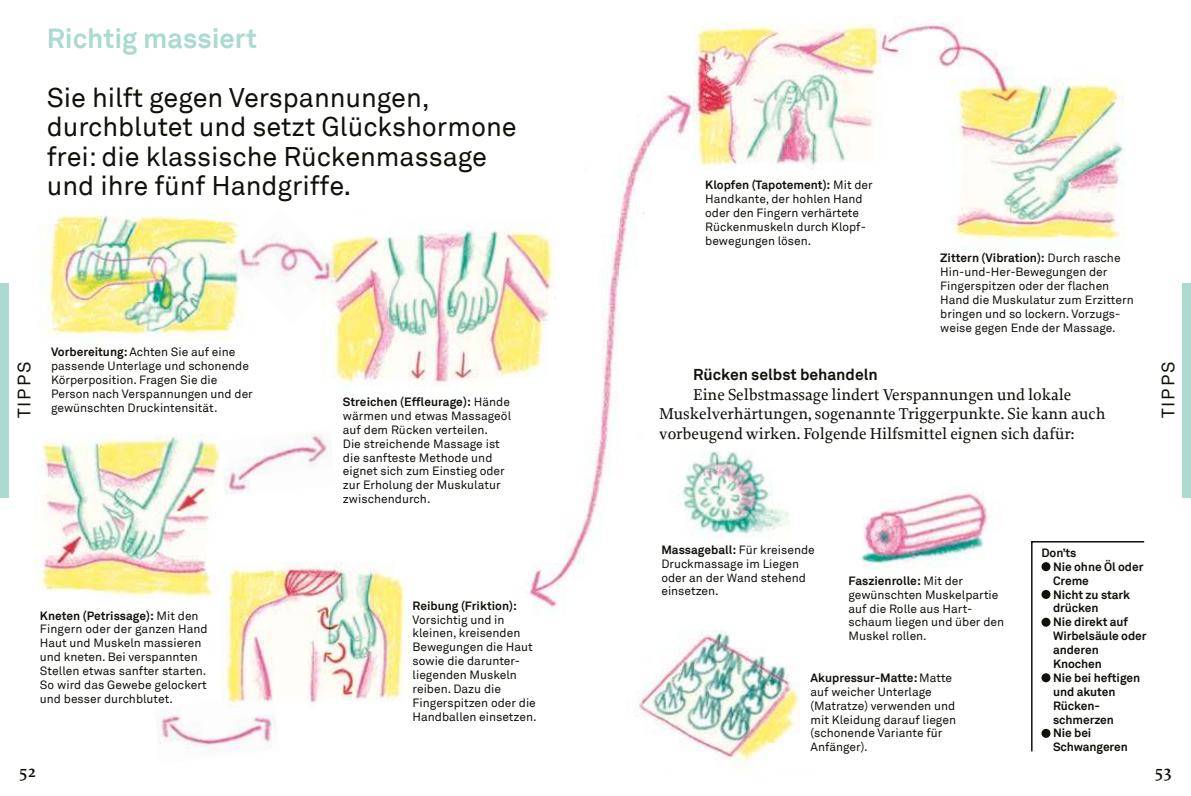
<style>
.page{position:relative;width:1191px;height:796px;background:#fff}
.page>*{position:absolute;margin:0;border:0;box-sizing:border-box;transform-origin:0 0}
.t1{font:700 27.6px "Akkurat Helsana";color:#abdad1}
.t2{font:27px/29.2px "Akkurat Helsana";color:#11110c}
.t3{font:18px "Akkurat Helsana";letter-spacing:.11em;color:#11110c}
.t4{font:600 18px "Proforma";color:#11110c}
.t5{font:500 16.5px/19.5px "Proforma";color:#11110c}
.t6{font:700 15.75px "Akkurat Helsana";color:#11110c}
.t7{font:12px/13.8px "Akkurat Helsana";color:#11110c}
.t8{font:700 12px/13.8px "Akkurat Helsana";letter-spacing:-.005em;color:#11110c}
.s1{font-weight:700}
</style>
<div class="page">
<img style="left:42px;top:207px;width:200px;height:134px">
<img style="left:638px;top:630px;width:162px;height:139px">
<img style="left:327px;top:222px;width:190px;height:163px">
<img style="left:221px;top:562px;width:187px;height:141px">
<img style="left:35px;top:434px;width:184px;height:164px">
<img style="left:693px;top:24px;width:185px;height:144px">
<img style="left:951px;top:77px;width:173px;height:172px">
<img style="left:861px;top:489px;width:129px;height:80px">
<img style="left:696px;top:451px;width:94px;height:87px">
<img style="left:517px;top:81px;width:179px;height:531px">
<img style="left:156px;top:694px;width:124px;height:59px">
<img style="left:219px;top:433px;width:114px;height:62px">
<img style="left:228px;top:209px;width:116px;height:116px">
<img style="left:878px;top:17px;width:142px;height:90px">
<div style="left:0;top:282px;width:9px;height:215px;background:#abdad1"></div>
<div style="left:1182px;top:282px;width:9px;height:215px;background:#abdad1"></div>
<svg style="left:1031px;top:541px;width:114px;height:211px"></svg>
<h1 class="t1" style="left:47px;top:23px;width:212px">Richtig massiert</h1>
<h2 class="t2" style="left:47px;top:84px;width:471px">Sie hilft gegen Verspannungen, durchblutet und setzt Glückshormone frei: die klassische Rückenmassage und ihre fünf Handgriffe.</h2>
<p class="t7" style="left:705px;top:178px;width:169px"><span class="s1">Klopfen (Tapotement):</span> Mit der<br>Handkante, der hohlen Hand oder den Fingern verhärtete<br>Rückenmuskeln durch Klopf - bewegungen lösen.</p>
<p class="t7" style="left:940px;top:251px;width:195px"><span class="s1">Zittern (Vibration):</span> Durch rasche<br>Hin-und-Her-Bewegungen der<br>Finger spitzen oder der flachen<br>Hand die Muskulatur zum Erzittern bringen und so lockern. Vorzugs&shy;weise gegen Ende der Massage.</p>
<p class="t7" style="left:51px;top:345px;width:203px"><span class="s1">Vorbereitung:</span> Achten Sie auf eine passende Unterlage und schonende Körperposition. Fragen Sie die Person nach Verspannungen und der gewünschten Druckintensität.</p>
<h3 class="t3" style="left:15px;top:418px;width:58px;rotate:-90deg">TIPPS</h3>
<h3 class="t3" style="left:1158px;top:418px;width:58px;rotate:-90deg">TIPPS</h3>
<h3 class="t6" style="left:693px;top:365px;width:186px">Rücken selbst behandeln</h3>
<h3 class="t5" style="left:659px;top:385px;width:448px;text-indent:34px">Eine Selbstmassage lindert Verspannungen und lokale<br>Muskel verhärtungen, sogenannte Triggerpunkte. Sie kann auch vorbeugend wirken. Folgende Hilfsmittel eignen sich dafür:</h3>
<p class="t7" style="left:343px;top:395px;width:170px"><span class="s1">Streichen (Effleurage):</span> Hände wärmen und etwas Massageöl auf dem Rücken verteilen.<br>Die streichende Massage ist die sanfteste Methode und eignet sich zum Einstieg oder zur Erholung der Muskulatur zwischendurch.</p>
<p class="t7" style="left:40px;top:608px;width:169px"><span class="s1">Kneten (Petrissage):</span> Mit den<br>Fingern oder der ganzen Hand<br>Haut und Muskeln massieren und kneten. Bei verspannten<br>Stellen etwas sanfter starten.<br>So wird das Gewebe gelockert und besser durchblutet.</p>
<p class="t8" style="left:412px;top:598px;width:106px">Reibung (Friktion):</p>
<p class="t7" style="left:412px;top:612px;width:126px">Vorsichtig und in kleinen, kreisenden<br>Bewegungen die Haut sowie die darunter&shy;liegenden Muskeln reiben. Dazu die<br>Finger spitzen oder die<br>Handballen einsetzen.</p>
<p class="t7" style="left:661px;top:542px;width:155px"><span class="s1">Massageball:</span> Für kreisende<br>Druckmassage im Liegen oder an der Wand stehend einsetzen.</p>
<p class="t7" style="left:848px;top:573px;width:157px"><span class="s1">Faszienrolle:</span> Mit der gewünschten Muskelpartie auf die Rolle aus Hart&shy;schaum liegen und über den<br>Muskel rollen.</p>
<p class="t7" style="left:810px;top:670px;width:147px"><span class="s1">Akupressur-Matte:</span> Matte auf weicher Unterlage (Matratze) verwenden und mit Kleidung darauf liegen (schonende Variante für<br>Anfänger).</p>
<p class="t8" style="left:1053px;top:545px;width:95px;text-indent:-12px">Don’ts<br>Nie ohne Öl oder<br>Creme<br>Nicht zu stark drücken<br>Nie direkt auf<br>Wirbelsäule oder anderen<br>Knochen<br>Nie bei heftigen und akuten<br>Rücken&shy;schmerzen<br>Nie bei<br>Schwangeren</p>
<h3 class="t4" style="left:19px;top:763px;width:19px">52</h3>
<h3 class="t4" style="left:1154px;top:763px;width:19px">53</h3>
</div>
